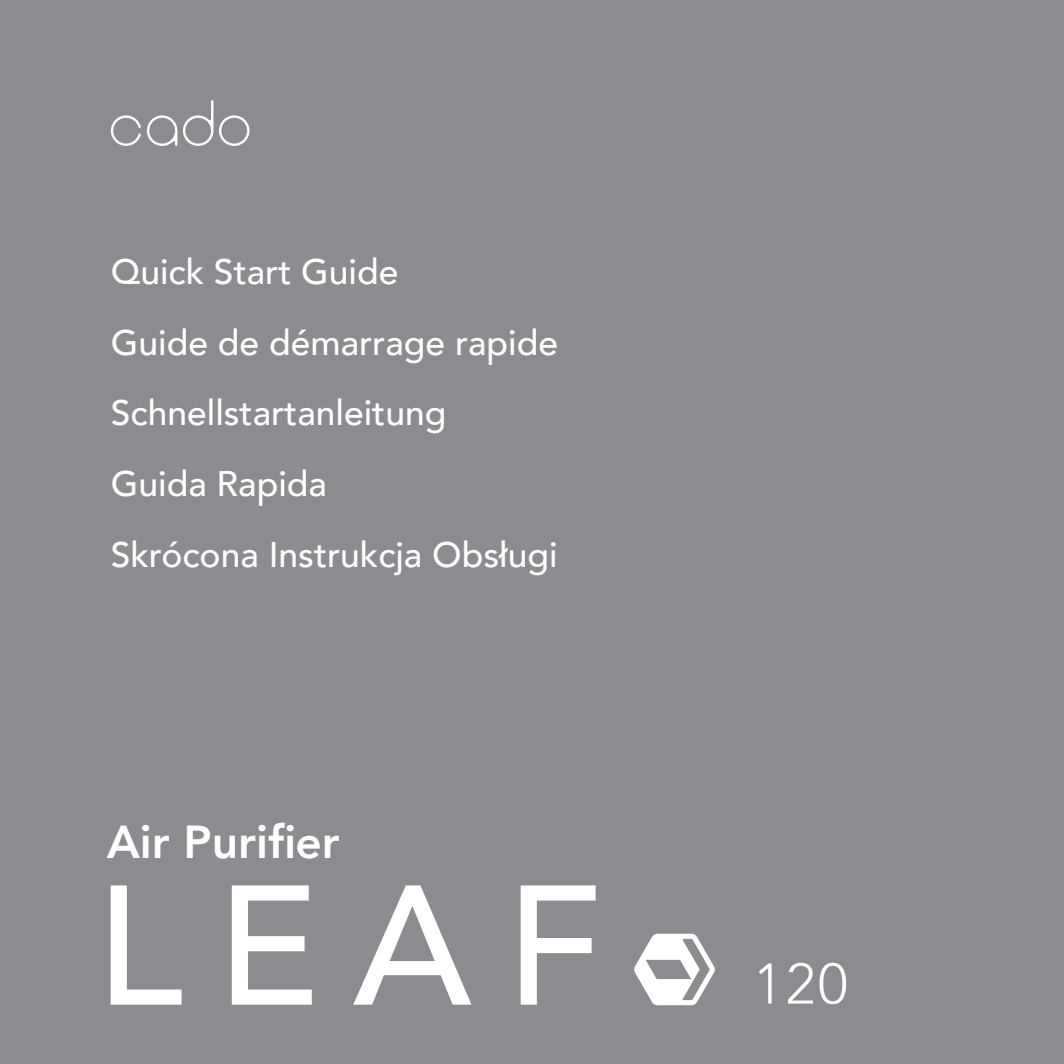
<style>
.page{position:relative;width:1064px;height:1064px;background:#fff}
.page>*{position:absolute;margin:0;border:0;box-sizing:border-box;transform-origin:0 0}
.t1{font:300 56.75px "Avenir";color:#fff}
.t2{font:800 46px "Avenir";color:#fff}
.t3{font:500 35.5px/70.8px "Avenir";color:#fff}
</style>
<div class="page">
<div style="left:0;top:0;width:1063px;height:1063px;background:#8a8c8f"></div>
<svg style="left:219px;top:115px;width:30px;height:31px"></svg>
<svg style="left:183px;top:100px;width:30px;height:46px"></svg>
<svg style="left:147px;top:115px;width:30px;height:31px"></svg>
<svg style="left:111px;top:115px;width:30px;height:31px"></svg>
<svg style="left:111px;top:885px;width:70px;height:119px"></svg>
<svg style="left:232px;top:885px;width:80px;height:119px"></svg>
<svg style="left:353px;top:885px;width:118px;height:119px"></svg>
<svg style="left:520px;top:885px;width:75px;height:119px"></svg>
<svg style="left:634px;top:933px;width:80px;height:71px"></svg>
<p class="t3" style="left:111px;top:237px;width:448px">Quick Start Guide<br>Guide de démarrage rapide<br>Schnellstartanleitung<br>Guida Rapida<br>Skrócona Instrukcja Obsługi</p>
<p class="t2" style="left:107px;top:811px;width:234px">Air Purifier</p>
<h1 class="t1" style="left:753px;top:946px;width:96px">120</h1>
</div>
